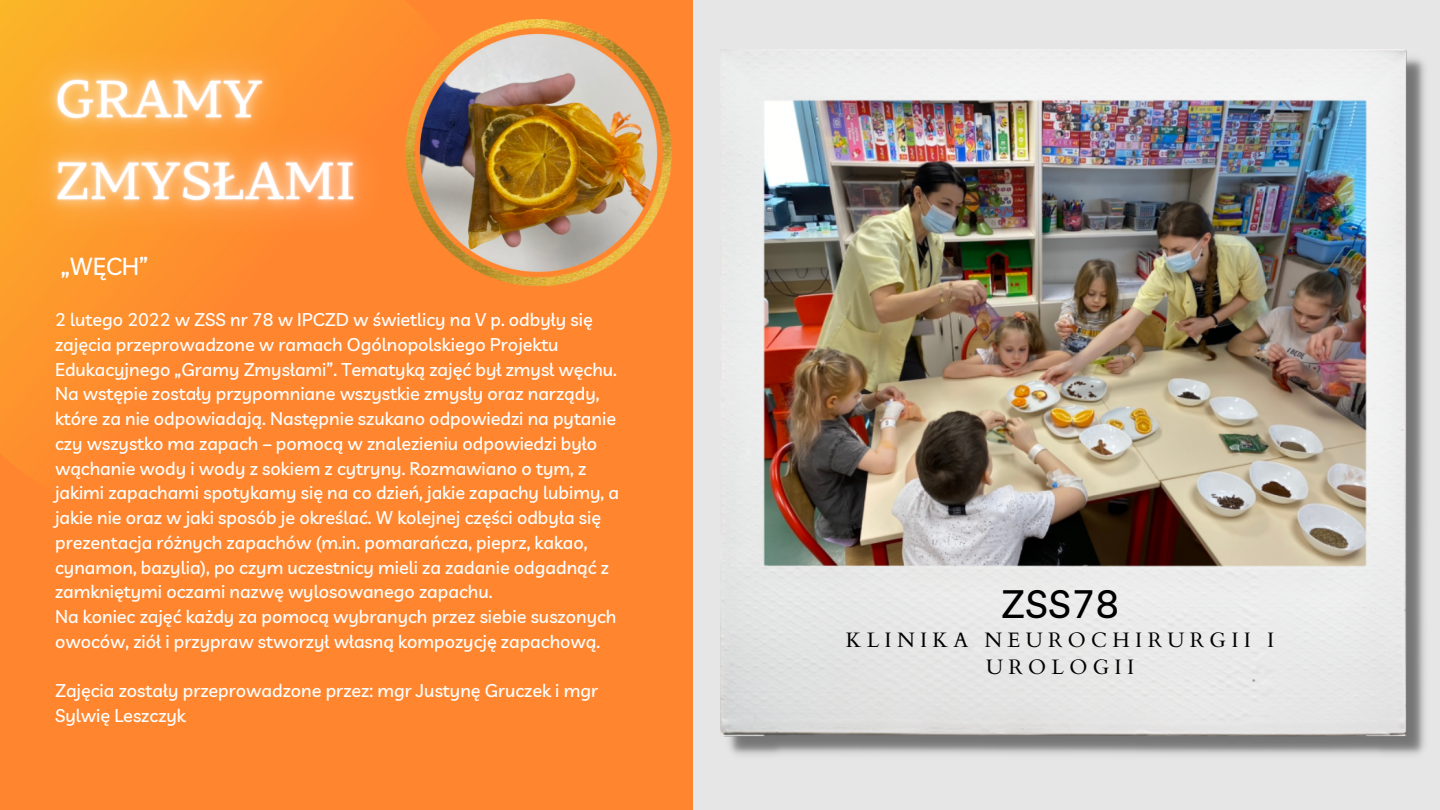
<style>
.page{position:relative;width:1440px;height:810px;background:#e6e6e6}
.page>*{position:absolute;margin:0;border:0;box-sizing:border-box;transform-origin:0 0}
.t1{font:500 38.7px "Livvic";letter-spacing:.025em;color:#000}
.t2{font:500 24px "Livvic";color:#fff}
.t3{font:20.9px/26.2px "Cardo";letter-spacing:.255em;color:#000;text-align:center}
.t4{font:500 18px/24.8px "Livvic";color:#fff}
</style>
<div class="page">
<div style="left:0;top:0;width:693px;height:810px;background:#ff862f"></div>
<svg style="left:0;top:19px;width:555px;height:435px"></svg>
<img style="left:427px;top:20px;width:245px;height:265px">
<img style="left:720px;top:50px;width:705px;height:705px">
<img style="left:0;top:0;width:427px;height:297px">
<p class="t2" style="left:61px;top:251px;width:89px">„WĘCH”</p>
<p class="t4" style="left:55px;top:307px;width:563px">2 lutego 2022 w ZSS nr 78 w IPCZD w świetlicy na V p. odbyły się zajęcia przeprowadzone w ramach Ogólnopolskiego Projektu<br>Edukacyjnego „Gramy Zmysłami”. Tematyką zajęć był zmysł węchu.</p>
<p class="t4" style="left:55px;top:381px;width:566px">Na wstępie zostały przypomniane wszystkie zmysły oraz narządy, które za nie odpowiadają. Następnie szukano odpowiedzi na pytanie czy wszystko ma zapach – pomocą w znalezieniu odpowiedzi było wąchanie wody i wody z sokiem z cytryny. Rozmawiano o tym, z jakimi zapachami spotykamy się na co dzień, jakie zapachy lubimy, a jakie nie oraz w jaki sposób je określać. W kolejnej części odbyła się prezentacja różnych zapachów (m.in. pomarańcza, pieprz, kakao, cynamon, bazylia), po czym uczestnicy mieli za zadanie odgadnąć z zamkniętymi oczami nazwę wylosowanego zapachu.</p>
<p class="t4" style="left:55px;top:604px;width:563px">Na koniec zajęć każdy za pomocą wybranych przez siebie suszonych owoców, ziół i przypraw stworzył własną kompozycję zapachową.</p>
<p class="t4" style="left:55px;top:678px;width:545px">Zajęcia zostały przeprowadzone przez: mgr Justynę Gruczek i mgr<br>Sylwię Leszczyk</p>
<p class="t1" style="left:1001px;top:579px;width:120px">ZSS78</p>
<p class="t3" style="left:846px;top:628px;width:430px">KLINIKA NEUROCHIRURGII I<br>UROLOGII</p>
</div>
